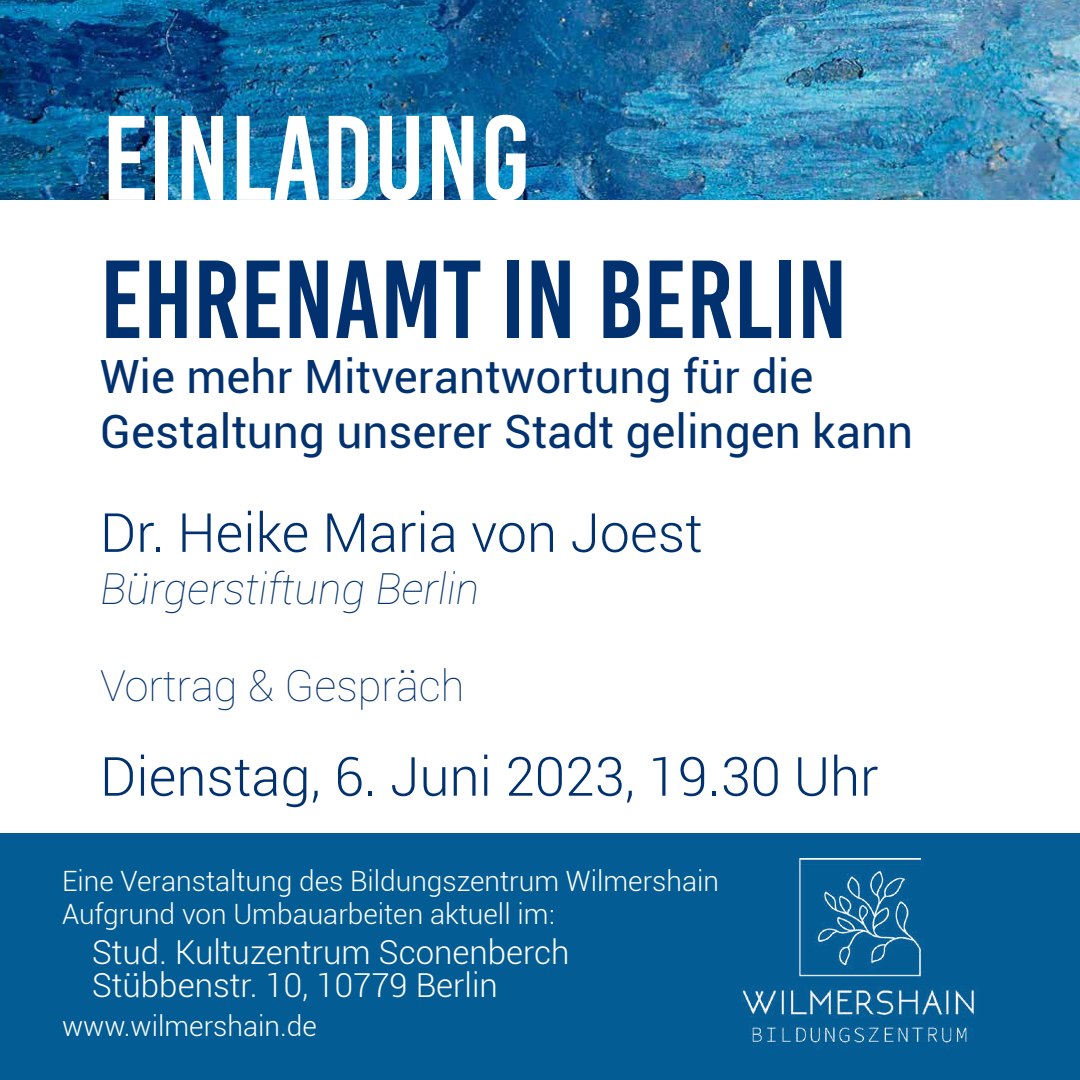
<style>
.page{position:relative;width:1080px;height:1080px;background:#fff}
.page>*{position:absolute;margin:0;border:0;box-sizing:border-box;transform-origin:0 0}
.t1{font:120px "Bebas Kai";color:#fff}
.t2{font:110.7px "Bebas Kai";color:#01316f}
.t3{font:300 54px "Roboto";color:#01316f}
.t4{font:45.9px/55.1px "Roboto";color:#01316f}
.t5{font:italic 100 43.2px "Roboto";color:#01316f}
.t6{font:100 43.2px "Roboto";color:#01316f}
.t7{font:300 33px/33px "Roboto";color:#fff}
.t8{font:300 28px/33px "Roboto";color:#fff}
</style>
<div class="page">
<div style="left:0;top:833px;width:1080px;height:247px;background:#035c94"></div>
<img style="left:0;top:0;width:1080px;height:199px">
<img style="left:741px;top:858px;width:237px;height:190px">
<h1 class="t1" style="left:102px;top:94px;width:430px">EINLADUNG</h1>
<h2 class="t2" style="left:100px;top:240px;width:749px">EHRENAMT IN BERLIN</h2>
<h3 class="t4" style="left:100px;top:348px;width:815px">Wie mehr Mitverantwortung für die<br>Gestaltung unserer Stadt gelingen kann</h3>
<h3 class="t3" style="left:100px;top:495px;width:604px">Dr. Heike Maria von Joest</h3>
<h3 class="t5" style="left:100px;top:558px;width:381px">Bürgerstiftung Berlin</h3>
<h3 class="t6" style="left:100px;top:656px;width:366px">Vortrag &amp; Gespräch</h3>
<h3 class="t3" style="left:100px;top:739px;width:780px">Dienstag, 6. Juni 2023, 19.30 Uhr</h3>
<p class="t8" style="left:62px;top:864px;width:659px">Eine Veranstaltung des Bildungszentrum Wilmershain<br>Aufgrund von Umbauarbeiten aktuell im:</p>
<p class="t7" style="left:92px;top:934px;width:479px">Stud. Kultuzentrum Sconenberch<br>Stübbenstr. 10, 10779 Berlin</p>
<p class="t8" style="left:62px;top:1009px;width:256px">www.wilmershain.de</p>
</div>
